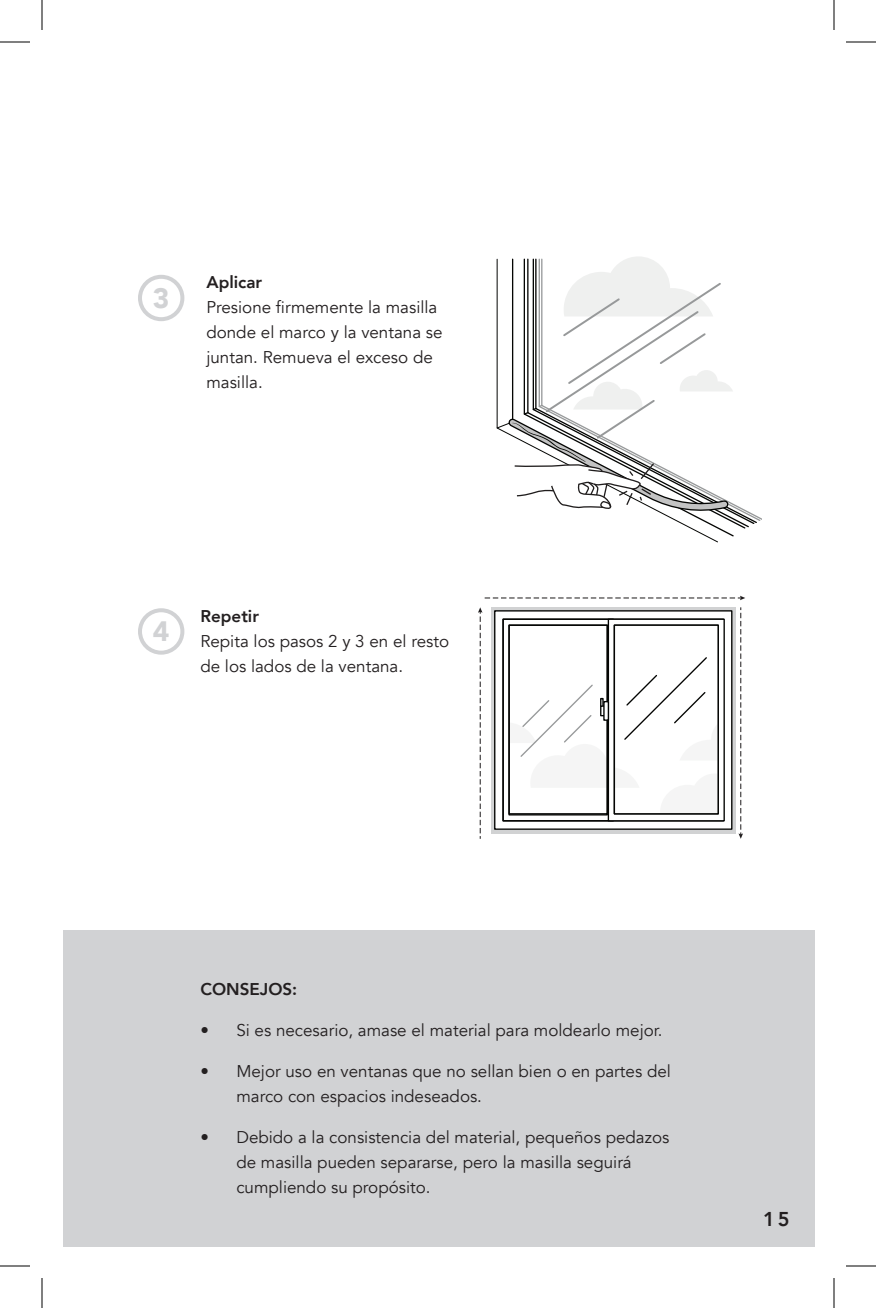
<style>
.page{position:relative;width:876px;height:1308px;background:#fff}
.page>*{position:absolute;margin:0;border:0;box-sizing:border-box;transform-origin:0 0}
.t1{font:900 28px "Avenir";color:#d1d2d4}
.t2{font:800 20px "Avenir";color:#231f20}
.t3{font:17px/25px "Avenir";color:#231f20}
.t4{font:800 17px "Avenir";color:#231f20}
</style>
<div class="page">
<div style="left:64px;top:930px;width:751px;height:317px;background:#d1d2d4"></div>
<div style="left:138px;top:275px;width:46px;height:46px;border:4px solid #d1d2d4;border-radius:50%"></div>
<div style="left:138px;top:608px;width:46px;height:47px;border:4px solid #d1d2d4;border-radius:50%"></div>
<hr style="left:491px;top:607px;width:4px;height:226px;background:#d1d2d3">
<svg style="left:732px;top:610px;width:4px;height:220px"></svg>
<hr style="left:491px;top:607px;width:245px;height:3px;background:#d1d2d3">
<hr style="left:491px;top:830px;width:245px;height:4px;background:#d1d2d3">
<div style="left:494px;top:610px;width:238px;height:220px;border:1px solid #040503"></div>
<svg style="left:509px;top:618px;width:216px;height:204px"></svg>
<svg style="left:739px;top:607px;width:4px;height:232px"></svg>
<svg style="left:478px;top:607px;width:4px;height:232px"></svg>
<svg style="left:485px;top:596px;width:260px;height:4px"></svg>
<svg style="left:659px;top:503px;width:103px;height:18px"></svg>
<svg style="left:496px;top:257px;width:237px;height:255px"></svg>
<hr style="left:0;top:42px;width:30px;height:1px;background:#000">
<hr style="left:846px;top:42px;width:30px;height:1px;background:#000">
<hr style="left:0;top:1266px;width:30px;height:1px;background:#000">
<hr style="left:846px;top:1266px;width:30px;height:1px;background:#000">
<hr style="left:42px;top:0;width:1px;height:30px;background:#000">
<hr style="left:42px;top:1278px;width:1px;height:30px;background:#000">
<hr style="left:834px;top:0;width:1px;height:30px;background:#000">
<hr style="left:834px;top:1278px;width:1px;height:30px;background:#000">
<h1 class="t1" style="left:153px;top:274px;width:18px">3</h1>
<p class="t4" style="left:206px;top:269px;width:57px">Aplicar</p>
<p class="t3" style="left:206px;top:295px;width:238px">Presione firmemente la masilla donde el marco y la ventana se juntan. Remueva el exceso de masilla.</p>
<h1 class="t1" style="left:153px;top:608px;width:18px">4</h1>
<p class="t4" style="left:200px;top:603px;width:60px">Repetir</p>
<p class="t3" style="left:200px;top:629px;width:250px">Repita los pasos 2 y 3 en el resto de los lados de la ventana.</p>
<p class="t4" style="left:200px;top:976px;width:98px">CONSEJOS:</p>
<p class="t3" style="left:200px;top:1018px;width:464px">• Si es necesario, amase el material para moldearlo mejor.</p>
<p class="t3" style="left:236px;top:1059px;width:436px;text-indent:-36px">• Mejor uso en ventanas que no sellan bien o en partes del marco con espacios indeseados.</p>
<p class="t3" style="left:236px;top:1125px;width:434px;text-indent:-36px">• Debido a la consistencia del material, pequeños pedazos de masilla pueden separarse, pero la masilla seguirá cumpliendo su propósito.</p>
<p class="t2" style="left:763px;top:1203px;width:28px">15</p>
</div>
